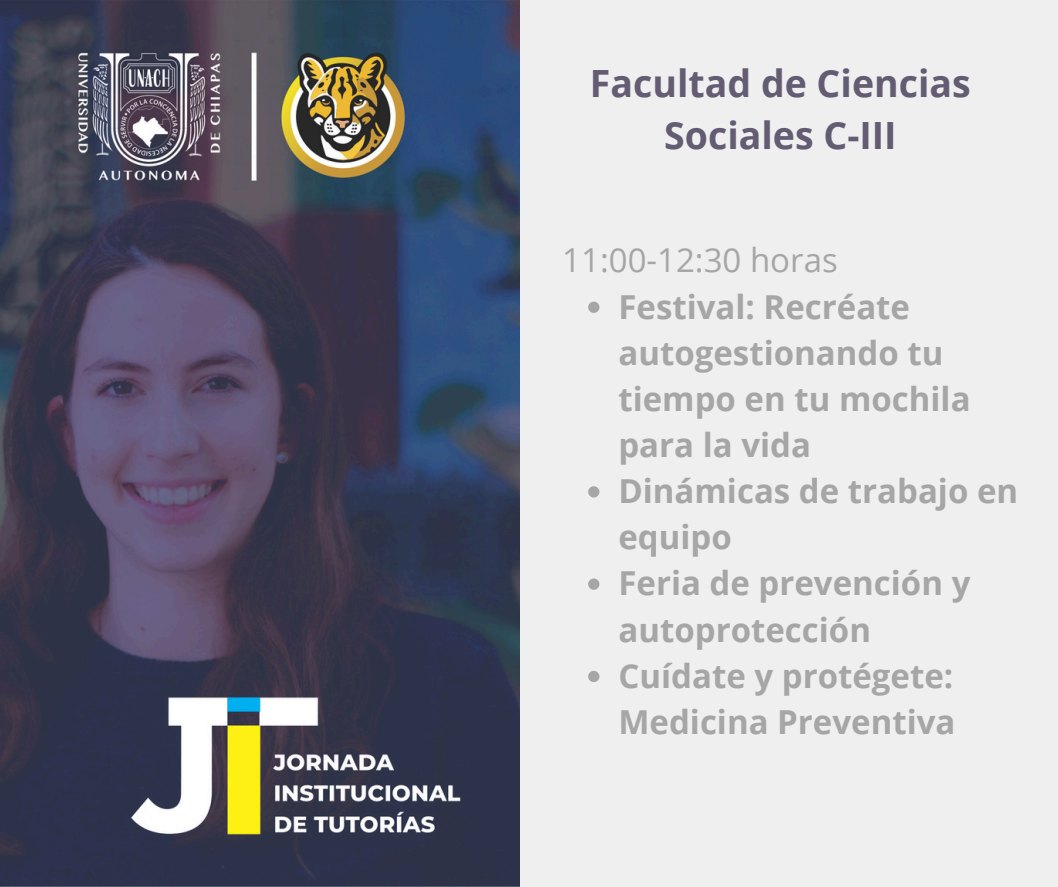
<style>
.page{position:relative;width:1058px;height:887px;background:#fff}
.page>*{position:absolute;margin:0;border:0;box-sizing:border-box;transform-origin:0 0}
.t1{font:700 37.5px/51.8px "Open Sans";color:#645c72;text-align:center}
.t2{font:700 33px/46.2px "Open Sans";color:#a6a6a6}
.t3{font:33px "Open Sans";color:#a6a6a6}
</style>
<div class="page">
<div style="left:0;top:0;width:1058px;height:886px;background:#f0eff0"></div>
<img style="left:0;top:0;width:520px;height:886px">
<svg style="left:588px;top:301px;width:11px;height:12px"></svg>
<svg style="left:588px;top:486px;width:11px;height:11px"></svg>
<svg style="left:588px;top:578px;width:11px;height:11px"></svg>
<svg style="left:588px;top:671px;width:11px;height:11px"></svg>
<h1 class="t1" style="left:590px;top:57px;width:382px">Facultad de Ciencias<br>Sociales C-III</h1>
<p class="t3" style="left:562px;top:237px;width:277px">11:00-12:30 horas</p>
<p class="t2" style="left:618px;top:282px;width:354px">Festival: Recréate autogestionando tu tiempo en tu mochila para la vida</p>
<p class="t2" style="left:618px;top:467px;width:401px">Dinámicas de trabajo en equipo</p>
<p class="t2" style="left:618px;top:559px;width:353px">Feria de prevención y autoprotección</p>
<p class="t2" style="left:618px;top:651px;width:338px">Cuídate y protégete:<br>Medicina Preventiva</p>
</div>
